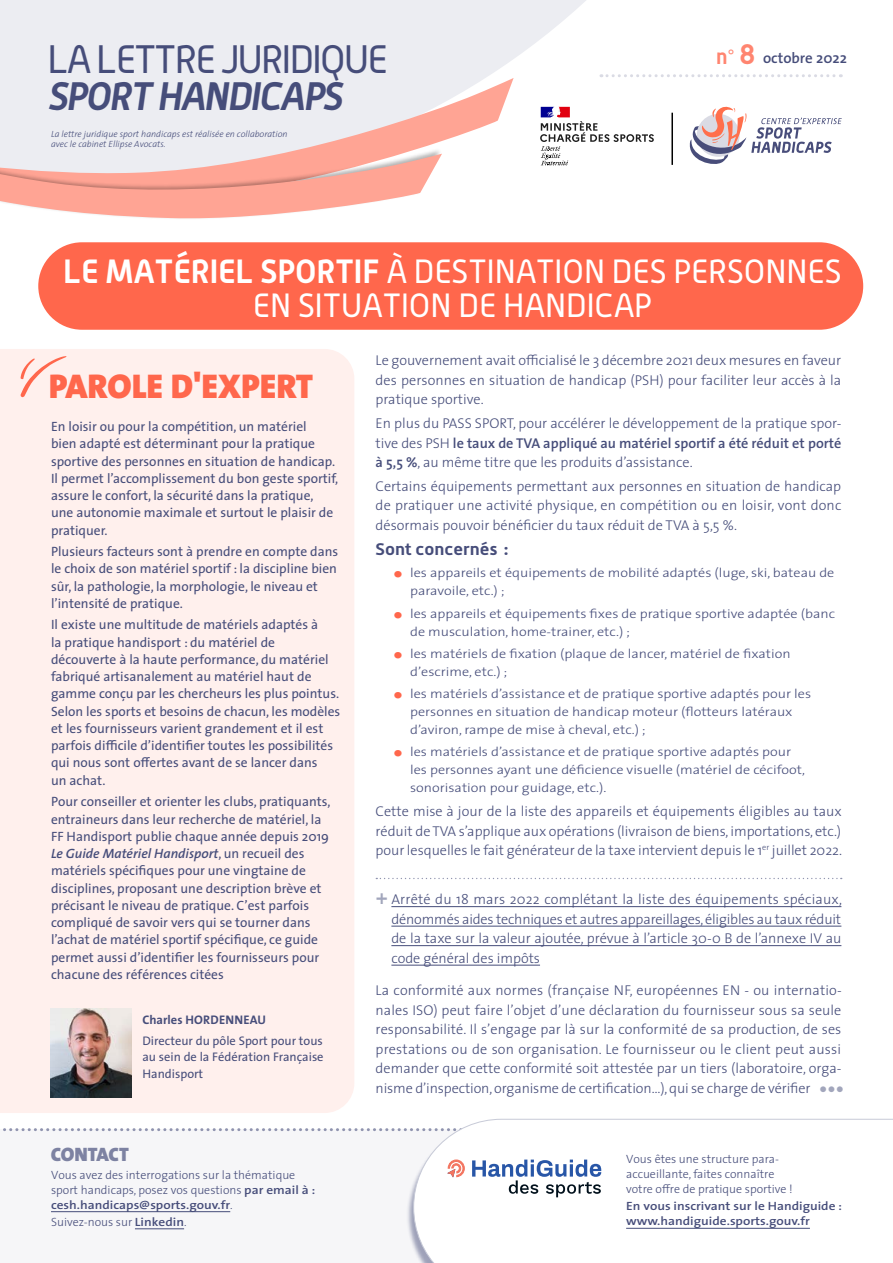
<style>
.page{position:relative;width:893px;height:1263px;background:#fff}
.page>*{position:absolute;margin:0;border:0;box-sizing:border-box;transform-origin:0 0}
.t1{font:39px "Alwyn OT";letter-spacing:-.04em;color:#464d7a}
.t2{font:italic 700 39px "Alwyn OT";letter-spacing:-.04em;color:#464d7a}
.t3{font:34.5px "The Sans Black Caps";color:#ff674c}
.t4{font:33px/34.5px "Alwyn OT";color:#fff;text-align:center}
.t5{font:700 21px "Alwyn OT";color:#ff8570}
.t6{font:19.5px "The Sans Black Caps";letter-spacing:-.015em;color:#7d82a2}
.t7{font:700 19.5px "The Sans";color:#a2a6bc}
.t8{font:700 16.5px "Alwyn OT";color:#464d7a;scale:1.11 1}
.t9{font:600 15px "The Sans";color:#464d7a}
.t10{font:300 14.25px/19.5px "The Sans";color:#464d7a;text-align:justify}
.t11{font:13.5px/17.2px "The Sans";color:#464d7a}
.t12{font:300 12.75px/18px "The Sans";color:#464d7a;scale:1.11 1}
.t13{font:12.45px/16.6px "The Sans";color:#464d7a;text-align:justify}
.t14{font:700 12.45px "The Sans";letter-spacing:.01em;color:#464d7a}
.t15{font:300 12px/15px "The Sans";color:#464d7a}
.t16{font:600 12px/15px "The Sans";color:#464d7a;scale:1.11 1}
.t17{font:italic 300 9px/10.5px "The Sans";color:#464d7a}
.s1{font-size:28.5px}
.s2{font-weight:700}
.s3{font-weight:600;font-style:italic}
.s4{font-weight:600}
.s5{font-weight:800;font-size:19.5px;color:#ff674c}
</style>
<div class="page">
<svg style="left:820px;top:74px;width:21px;height:3px"></svg>
<svg style="left:0;top:0;width:817px;height:166px;fill:#ecedf2"></svg>
<svg style="left:443px;top:78px;width:71px;height:88px"></svg>
<svg style="left:0;top:63px;width:442px;height:156px;background:#f2d5d3"></svg>
<svg style="left:686px;top:106px;width:156px;height:60px"></svg>
<svg style="left:540px;top:107px;width:114px;height:58px"></svg>
<hr style="left:671px;top:113px;width:2px;height:52px;background:#000">
<div style="left:0;top:349px;width:354px;height:764px;background:#fff0ed"></div>
<svg style="left:20px;top:356px;width:47px;height:41px;background:#ffddd6"></svg>
<hr style="left:391px;top:906px;width:450px;height:1px;background:#464d7a">
<hr style="left:391px;top:926px;width:450px;height:1px;background:#464d7a">
<hr style="left:391px;top:945px;width:450px;height:1px;background:#464d7a">
<svg style="left:376px;top:878px;width:466px;height:1px"></svg>
<hr style="left:391px;top:965px;width:149px;height:1px;background:#464d7a">
<div style="left:38px;top:242px;width:825px;height:88px;background:#ff674c;border-radius:44px"></div>
<img style="left:51px;top:1009px;width:81px;height:88px">
<div style="left:0;top:1130px;width:893px;height:133px;background:#f6f6f8"></div>
<svg style="left:3px;top:1128px;width:403px;height:3px"></svg>
<div style="left:413px;top:1119px;width:480px;height:144px;background:#fff"></div>
<hr style="left:51px;top:1211px;width:179px;height:1px;background:#464d7a">
<hr style="left:135px;top:1228px;width:49px;height:1px;background:#464d7a">
<svg style="left:472px;top:1159px;width:129px;height:38px"></svg>
<svg style="left:447px;top:1159px;width:18px;height:18px"></svg>
<hr style="left:626px;top:1228px;width:184px;height:1px;background:#464d7a">
<h1 class="t1" style="left:47px;top:36px;width:342px">LA LETTRE JURIDIQUE</h1>
<h1 class="t2" style="left:47px;top:72px;width:296px">SPORT HANDICAPS</h1>
<p class="t17" style="left:51px;top:128px;width:238px">La lettre juridique sport handicaps est réalisée en collaboration avec le cabinet Ellipse Avocats.</p>
<h3 class="t5" style="left:716px;top:44px;width:41px">n° <span class="s1">8</span></h3>
<p class="t9" style="left:763px;top:45px;width:86px">octobre 2022</p>
<h3 class="t4" style="left:63px;top:253px;width:780px"><span class="s2">LE MATÉRIEL SPORTIF</span> À DESTINATION DES PERSONNES<br>EN SITUATION DE HANDICAP</h3>
<h2 class="t3" style="left:49px;top:358px;width:266px">PAROLE D'EXPERT</h2>
<p class="t11" style="left:51px;top:417px;width:289px">En loisir ou pour la compétition, un matériel<br>bien adapté est déterminant pour la pratique sportive des personnes en situation de handicap.<br>Il permet l’accomplissement du bon geste sportif, assure le confort, la sécurité dans la pratique, une autonomie maximale et surtout le plaisir de pratiquer.</p>
<p class="t11" style="left:51px;top:542px;width:289px">Plusieurs facteurs sont à prendre en compte dans le choix de son matériel sportif : la discipline bien sûr, la pathologie, la morphologie, le niveau et l’intensité de pratique.</p>
<p class="t11" style="left:51px;top:616px;width:291px">Il existe une multitude de matériels adaptés à<br>la pratique handisport : du matériel de découverte à la haute performance, du matériel fabriqué artisanalement au matériel haut de gamme conçu par les chercheurs les plus pointus.<br>Selon les sports et besoins de chacun, les modèles et les fournisseurs varient grandement et il est parfois difficile d’identifier toutes les possibilités qui nous sont offertes avant de se lancer dans<br>un achat.</p>
<p class="t11" style="left:51px;top:793px;width:281px">Pour conseiller et orienter les clubs, pratiquants, entraineurs dans leur recherche de matériel, la FF Handisport publie chaque année depuis 2019<br><span class="s3">Le Guide Matériel Handisport</span>, un recueil des matériels spécifiques pour une vingtaine de disciplines, proposant une description brève et précisant le niveau de pratique. C’est parfois compliqué de savoir vers qui se tourner dans l’achat de matériel sportif spécifique, ce guide permet aussi d’identifier les fournisseurs pour chacune des références citées</p>
<p class="t14" style="left:142px;top:1009px;width:125px">Charles HORDENNEAU</p>
<p class="t13" style="left:142px;top:1032px;width:183px">Directeur du pôle Sport pour tous au sein de la Fédération Française Handisport</p>
<h3 class="t6" style="left:51px;top:1137px;width:79px">CONTACT</h3>
<p class="t15" style="left:51px;top:1167px;width:266px">Vous avez des interrogations sur la thématique sport handicaps, posez vos questions <span class="s4">par email à : cesh.handicaps@sports.gouv.fr</span>.</p>
<p class="t15" style="left:51px;top:1214px;width:137px">Suivez-nous sur <span class="s4">Linkedin</span>.</p>
<p class="t10" style="left:376px;top:350px;width:467px">Le gouvernement avait officialisé le 3 décembre 2021 deux mesures en faveur des personnes en situation de handicap (PSH) pour faciliter leur accès à la pratique sportive.</p>
<p class="t10" style="left:376px;top:413px;width:467px">En plus du PASS SPORT, pour accélérer le développement de la pratique spor&shy;tive des PSH <span class="s4">le taux de TVA appliqué au matériel sportif a été réduit et porté à 5,5 %</span>, au même titre que les produits d’assistance.</p>
<p class="t10" style="left:376px;top:476px;width:467px">Certains équipements permettant aux personnes en situation de handicap de pratiquer une activité physique, en compétition ou en loisir, vont donc désormais pouvoir bénéficier du taux réduit de TVA à 5,5 %.</p>
<p class="t8" style="left:376px;top:539px;width:121px">Sont concernés :</p>
<p class="t12" style="left:410px;top:563px;width:384px;text-indent:-17px"><span class="s5">•</span> les appareils et équipements de mobilité adaptés (luge, ski, bateau de paravoile, etc.) ;</p>
<p class="t12" style="left:410px;top:604px;width:384px;text-indent:-17px"><span class="s5">•</span> les appareils et équipements fixes de pratique sportive adaptée (banc de musculation, home-trainer, etc.) ;</p>
<p class="t12" style="left:410px;top:644px;width:344px;text-indent:-17px"><span class="s5">•</span> les matériels de fixation (plaque de lancer, matériel de fixation d’escrime, etc.) ;</p>
<p class="t12" style="left:410px;top:684px;width:363px;text-indent:-17px"><span class="s5">•</span> les matériels d’assistance et de pratique sportive adaptés pour les personnes en situation de handicap moteur (flotteurs latéraux d’aviron, rampe de mise à cheval, etc.) ;</p>
<p class="t12" style="left:410px;top:742px;width:357px;text-indent:-17px"><span class="s5">•</span> les matériels d’assistance et de pratique sportive adaptés pour les personnes ayant une déficience visuelle (matériel de cécifoot, sonorisation pour guidage, etc.).</p>
<p class="t10" style="left:376px;top:801px;width:468px">Cette mise à jour de la liste des appareils et équipements éligibles au taux réduit de TVA s’applique aux opérations (livraison de biens, importations, etc.) pour lesquelles le fait générateur de la taxe intervient depuis le 1<sup>er</sup> juillet 2022.</p>
<p class="t10" style="left:391px;top:889px;width:452px">Arrêté du 18 mars 2022 complétant la liste des équipements spéciaux, dénommés aides techniques et autres appareillages, éligibles au taux réduit de la taxe sur la valeur ajoutée, prévue à l’article 30-0 B de l’annexe IV au code général des impôts</p>
<p class="t10" style="left:376px;top:980px;width:468px">La conformité aux normes (française NF, européennes EN - ou internatio&shy;nales ISO) peut faire l’objet d’une déclaration du fournisseur sous sa seule responsabilité. Il s’engage par là sur la conformité de sa production, de ses prestations ou de son organisation. Le fournisseur ou le client peut aussi demander que cette conformité soit attestée par un tiers (laboratoire, orga&shy;nisme d’inspection, organisme de certification…), qui se charge de vérifier</p>
<h3 class="t7" style="left:819px;top:1072px;width:27px">•••</h3>
<p class="t15" style="left:626px;top:1151px;width:168px">Vous êtes une structure para&shy;accueillante, faites connaître votre offre de pratique sportive !</p>
<p class="t16" style="left:626px;top:1198px;width:196px">En vous inscrivant sur le Handiguide : www.handiguide.sports.gouv.fr</p>
</div>
